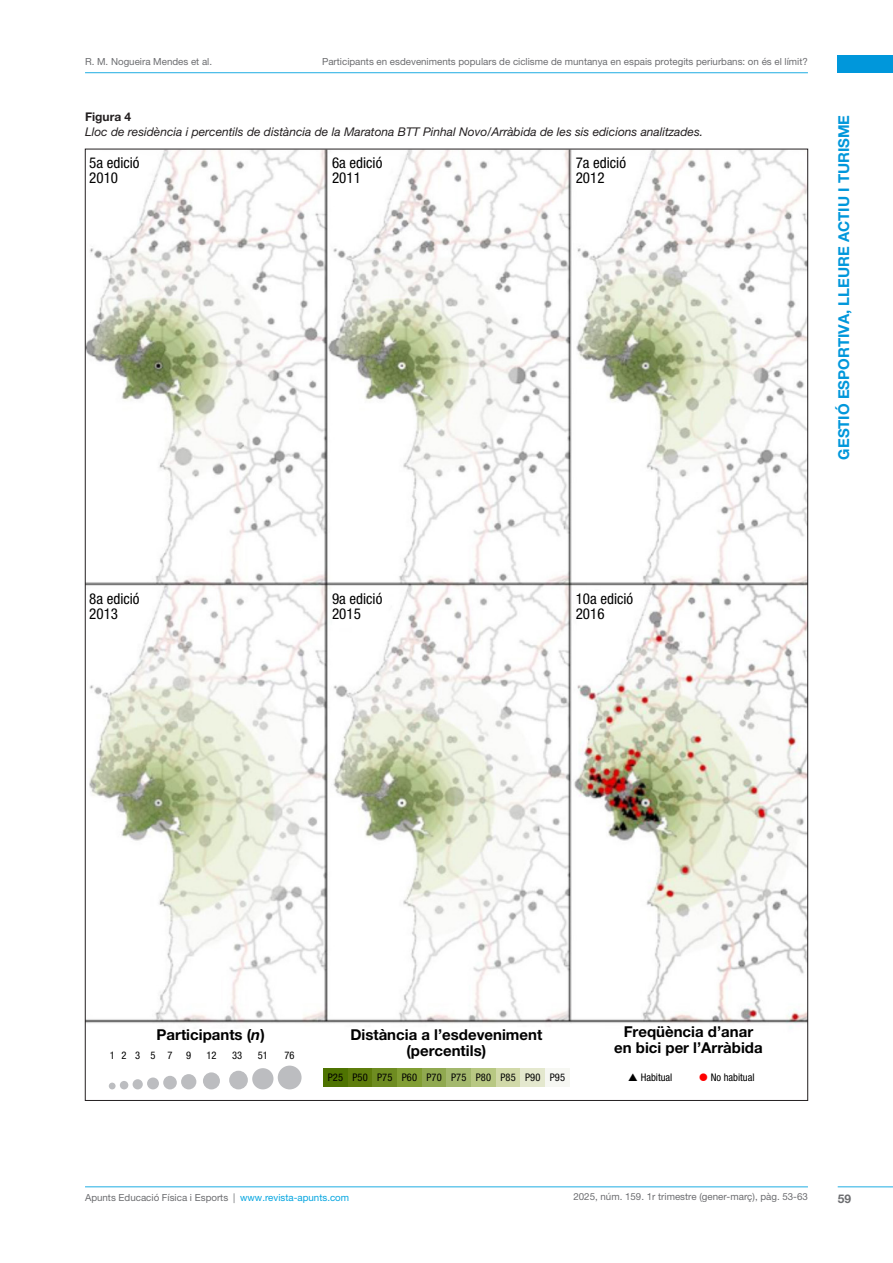
<style>
.page{position:relative;width:893px;height:1263px;background:#fff}
.page>*{position:absolute;margin:0;border:0;box-sizing:border-box;transform-origin:0 0}
.B-TITULO2{font:700 15px/16.5px "Helvetica Neue LT Pro";color:#000;text-align:center}
.B-TITULO2-2{font:condensed 15px "Helvetica Neue LT Pro";color:#000}
.t1{font:700 15px "Helvetica Neue LT Pro";color:#0097db}
.F-TITULO-TABLA{font:italic 12px "Helvetica Neue LT Pro";color:#231f20}
.F-TITULO-TABLA-2{font:700 12px "Helvetica Neue LT Pro";color:#231f20}
.t2{font:700 12px "Helvetica Neue LT Pro";color:#6c6d70}
.B-TITULO2-3{font:condensed 10.5px "Helvetica Neue LT Pro";color:#000}
.t3{font:9.75px "Helvetica Neue LT Pro";color:#6c6d70}
.s1{font-style:italic}
.s2{color:#04a5e0}
</style>
<div class="page">
<hr style="left:85px;top:72px;width:723px;height:1px;background:#1fade3">
<div style="left:838px;top:56px;width:55px;height:17px;background:#0097db"></div>
<hr style="left:85px;top:1186px;width:723px;height:1px;background:#1fade3">
<hr style="left:838px;top:1186px;width:55px;height:1px;background:#1fade3">
<img style="left:87px;top:151px;width:719px;height:930px">
<div style="left:109px;top:1082px;width:7px;height:7px;background:#bcbdc0;border-radius:50%"></div>
<div style="left:163px;top:1076px;width:14px;height:13px;background:#bcbdc0;border-radius:50%"></div>
<div style="left:120px;top:1081px;width:8px;height:8px;background:#bcbdc0;border-radius:50%"></div>
<div style="left:181px;top:1074px;width:15px;height:15px;background:#bcbdc0;border-radius:50%"></div>
<div style="left:133px;top:1079px;width:10px;height:10px;background:#bcbdc0;border-radius:50%"></div>
<div style="left:203px;top:1072px;width:17px;height:17px;background:#bcbdc0;border-radius:50%"></div>
<div style="left:252px;top:1068px;width:21px;height:21px;background:#bcbdc0;border-radius:50%"></div>
<div style="left:147px;top:1077px;width:12px;height:12px;background:#bcbdc0;border-radius:50%"></div>
<div style="left:229px;top:1071px;width:19px;height:18px;background:#bcbdc0;border-radius:50%"></div>
<div style="left:278px;top:1065px;width:24px;height:24px;background:#bcbdc0;border-radius:50%"></div>
<div style="left:323px;top:1068px;width:25px;height:19px;background:#4e7301"></div>
<div style="left:348px;top:1068px;width:24px;height:19px;background:#5e7d0c"></div>
<div style="left:372px;top:1068px;width:25px;height:19px;background:#6e8c21"></div>
<div style="left:397px;top:1068px;width:25px;height:19px;background:#819e33"></div>
<div style="left:422px;top:1068px;width:24px;height:19px;background:#90a950"></div>
<div style="left:446px;top:1068px;width:25px;height:19px;background:#a3b86d"></div>
<div style="left:471px;top:1068px;width:25px;height:19px;background:#b8c883"></div>
<div style="left:496px;top:1068px;width:24px;height:19px;background:#d1d9a9"></div>
<div style="left:520px;top:1068px;width:25px;height:19px;background:#e4e8ce"></div>
<div style="left:545px;top:1068px;width:25px;height:19px;background:#f6f7f2"></div>
<svg style="left:629px;top:1074px;width:8px;height:7px"></svg>
<svg style="left:700px;top:1074px;width:7px;height:7px"></svg>
<p class="t3" style="left:85px;top:55px;width:129px">R. M. Nogueira Mendes et al.</p>
<p class="t3" style="left:322px;top:56px;width:487px">Participants en esdeveniments populars de ciclisme de muntanya en espais protegits periurbans: on és el límit?</p>
<p class="F-TITULO-TABLA-2" style="left:85px;top:110px;width:48px">Figura 4</p>
<p class="F-TITULO-TABLA" style="left:85px;top:125px;width:620px">Lloc de residència i percentils de distància de la Maratona BTT Pinhal Novo/Arràbida de les sis edicions analitzades.</p>
<p class="B-TITULO2-2" style="left:89px;top:154px;width:52px">5a edició</p>
<p class="B-TITULO2-2" style="left:89px;top:169px;width:30px">2010</p>
<p class="B-TITULO2-2" style="left:332px;top:154px;width:52px">6a edició</p>
<p class="B-TITULO2-2" style="left:332px;top:169px;width:30px">2011</p>
<p class="B-TITULO2-2" style="left:576px;top:154px;width:52px">7a edició</p>
<p class="B-TITULO2-2" style="left:576px;top:169px;width:30px">2012</p>
<h1 class="t1" style="left:835px;top:459px;width:346px;rotate:-90deg">GESTIÓ ESPORTIVA, LLEURE ACTIU I TURISME</h1>
<p class="B-TITULO2-2" style="left:89px;top:590px;width:52px">8a edició</p>
<p class="B-TITULO2-2" style="left:89px;top:605px;width:30px">2013</p>
<p class="B-TITULO2-2" style="left:332px;top:590px;width:52px">9a edició</p>
<p class="B-TITULO2-2" style="left:332px;top:605px;width:30px">2015</p>
<p class="B-TITULO2-2" style="left:576px;top:590px;width:59px">10a edició</p>
<p class="B-TITULO2-2" style="left:576px;top:605px;width:30px">2016</p>
<p class="B-TITULO2" style="left:157px;top:1026px;width:110px">Participants (<span class="s1">n</span>)</p>
<p class="B-TITULO2-3" style="left:110px;top:1049px;width:7px">1</p>
<p class="B-TITULO2-3" style="left:122px;top:1049px;width:7px">2</p>
<p class="B-TITULO2-3" style="left:135px;top:1049px;width:7px">3</p>
<p class="B-TITULO2-3" style="left:150px;top:1049px;width:7px">5</p>
<p class="B-TITULO2-3" style="left:167px;top:1049px;width:7px">7</p>
<p class="B-TITULO2-3" style="left:186px;top:1049px;width:7px">9</p>
<p class="B-TITULO2-3" style="left:206px;top:1049px;width:12px">12</p>
<p class="B-TITULO2-3" style="left:232px;top:1049px;width:12px">33</p>
<p class="B-TITULO2-3" style="left:258px;top:1049px;width:12px">51</p>
<p class="B-TITULO2-3" style="left:285px;top:1049px;width:12px">76</p>
<p class="B-TITULO2" style="left:350px;top:1026px;width:193px">Distància a l’esdeveniment (percentils)</p>
<p class="B-TITULO2" style="left:614px;top:1023px;width:150px">Freqüència d’anar en bici per l’Arràbida</p>
<p class="B-TITULO2-3" style="left:328px;top:1071px;width:17px">P25</p>
<p class="B-TITULO2-3" style="left:353px;top:1071px;width:17px">P50</p>
<p class="B-TITULO2-3" style="left:377px;top:1071px;width:17px">P75</p>
<p class="B-TITULO2-3" style="left:402px;top:1071px;width:17px">P60</p>
<p class="B-TITULO2-3" style="left:427px;top:1071px;width:17px">P70</p>
<p class="B-TITULO2-3" style="left:451px;top:1071px;width:17px">P75</p>
<p class="B-TITULO2-3" style="left:476px;top:1071px;width:17px">P80</p>
<p class="B-TITULO2-3" style="left:501px;top:1071px;width:17px">P85</p>
<p class="B-TITULO2-3" style="left:525px;top:1071px;width:17px">P90</p>
<p class="B-TITULO2-3" style="left:550px;top:1071px;width:17px">P95</p>
<p class="B-TITULO2-3" style="left:641px;top:1071px;width:33px">Habitual</p>
<p class="B-TITULO2-3" style="left:711px;top:1071px;width:45px">No habitual</p>
<p class="t3" style="left:85px;top:1192px;width:266px">Apunts Educació Física i Esports | <span class="s2">www.revista-apunts.com</span></p>
<p class="t3" style="left:573px;top:1191px;width:236px">2025, núm. 159. 1r trimestre (gener-març), pàg. 53-63</p>
<p class="t2" style="left:838px;top:1191px;width:15px">59</p>
</div>
